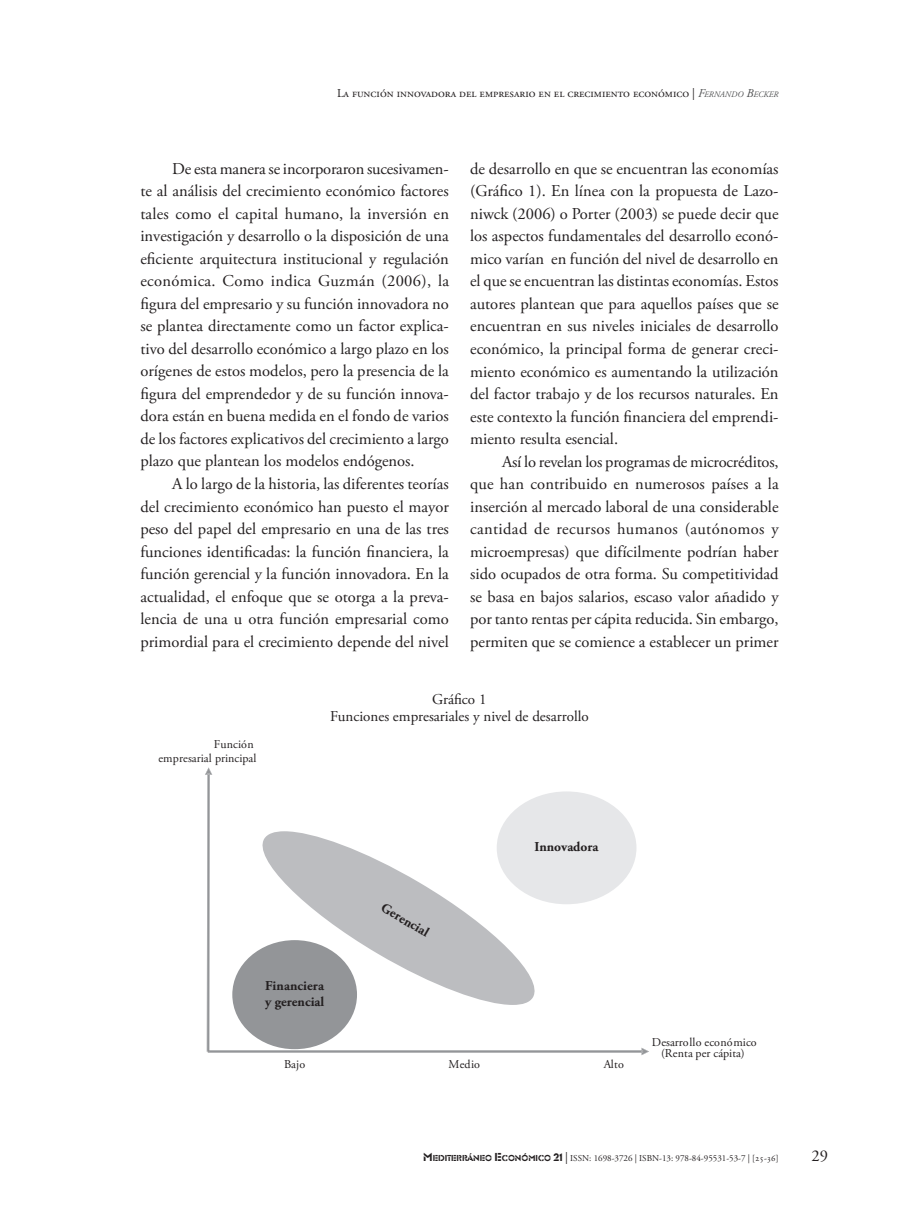
<style>
.page{position:relative;width:919px;height:1217px;background:#fff}
.page>*{position:absolute;margin:0;border:0;box-sizing:border-box;transform-origin:0 0}
.t1{font:16.5px/22.5px "Adobe Garamond Pro";letter-spacing:-.005em;color:#231f20;text-align:justify}
.t2{font:15px/16.5px "Adobe Garamond Pro";color:#231f20;text-align:center}
.t3{font:700 13.5px/16.2px "Adobe Garamond Pro";color:#231f20}
.t4{font:12px/11.9px "Adobe Garamond Pro";color:#231f20;text-align:center}
.t5{font:9px "Adobe Garamond Pro";color:#231f20}
.s1{font-style:italic;color:#4b4c4d}
.s2{font-style:italic;font-size:8.4px;color:#4b4c4d}
.s3{font-family:"Glaser Ste D";font-size:12px}
.s4{font-family:"Glaser Ste D"}
.s5{font-family:"Glaser Ste D";font-size:11.25px}
.s6{font-size:12px}
</style>
<div class="page">
<svg style="left:205px;top:767px;width:444px;height:287px"></svg>
<div style="left:232px;top:939px;width:125px;height:109px;background:#939598;border-radius:50%"></div>
<div style="left:496px;top:791px;width:140px;height:113px;background:#e6e7e9;border-radius:50%"></div>
<svg style="left:252px;top:831px;width:292px;height:173px"></svg>
<p class="t4" style="left:337px;top:88px;width:443px">La función innovadora del empresario en el crecimiento económico | <span class="s1">F</span><span class="s2">ERNANDO</span> <span class="s1">B</span><span class="s2">ECKER</span></p>
<p class="t1" style="left:140px;top:158px;width:310px;text-indent:32px">De esta manera se incorporaron sucesivamen&shy;te al análisis del crecimiento económico factores tales como el capital humano, la inversión en investigación y desarrollo o la disposición de una eficiente arquitectura institucional y regulación económica. Como indica Guzmán (2006), la figura del empresario y su función innovadora no se plantea directamente como un factor explica&shy;tivo del desarrollo económico a largo plazo en los orígenes de estos modelos, pero la presencia de la figura del emprendedor y de su función innova&shy;dora están en buena medida en el fondo de varios de los factores explicativos del crecimiento a largo plazo que plantean los modelos endógenos.</p>
<p class="t1" style="left:140px;top:473px;width:310px;text-indent:32px">A lo largo de la historia, las diferentes teorías del crecimiento económico han puesto el mayor peso del papel del empresario en una de las tres funciones identificadas: la función financiera, la función gerencial y la función innovadora. En la actualidad, el enfoque que se otorga a la preva&shy;lencia de una u otra función empresarial como primordial para el crecimiento depende del nivel</p>
<p class="t1" style="left:470px;top:158px;width:310px">de desarrollo en que se encuentran las economías (Gráfico 1). En línea con la propuesta de Lazo&shy;niwck (2006) o Porter (2003) se puede decir que los aspectos fundamentales del desarrollo econó&shy;mico varían en función del nivel de desarrollo en el que se encuentran las distintas economías. Estos autores plantean que para aquellos países que se encuentran en sus niveles iniciales de desarrollo económico, la principal forma de generar creci&shy;miento económico es aumentando la utilización del factor trabajo y de los recursos naturales. En este contexto la función financiera del emprendi&shy;miento resulta esencial.</p>
<p class="t1" style="left:470px;top:450px;width:310px;text-indent:32px">Así lo revelan los programas de microcréditos, que han contribuido en numerosos países a la inserción al mercado laboral de una considerable cantidad de recursos humanos (autónomos y microempresas) que difícilmente podrían haber sido ocupados de otra forma. Su competitividad se basa en bajos salarios, escaso valor añadido y por tanto rentas per cápita reducida. Sin embargo, permiten que se comience a establecer un primer</p>
<p class="t4" style="left:158px;top:737px;width:99px;line-height:14.4px;text-align:right">Función<br>empresarial principal</p>
<p class="t2" style="left:330px;top:691px;width:260px">Gráfico 1<br>Funciones empresariales y nivel de desarrollo</p>
<p class="t3" style="left:265px;top:977px;width:61px">Financiera y gerencial</p>
<p class="t3" style="left:386px;top:899px;width:54px;rotate:30deg">Gerencial</p>
<p class="t3" style="left:534px;top:839px;width:66px">Innovadora</p>
<p class="t4" style="left:284px;top:1058px;width:23px">Bajo</p>
<p class="t4" style="left:448px;top:1058px;width:33px">Medio</p>
<p class="t4" style="left:603px;top:1058px;width:22px">Alto</p>
<p class="t4" style="left:651px;top:1035px;width:106px">Desarrollo económico (Renta per cápita)</p>
<p class="t5" style="left:423px;top:1152px;width:357px"><span class="s3">M</span><span class="s4">EDITERRÁNEO</span> <span class="s3">E</span><span class="s4">CONÓMICO</span> <span class="s5">21</span> <span class="s6">|</span> ISSN: 1698-3726 | ISBN-13: 978-84-95531-53-7 | [25-36]</p>
<p class="t1" style="left:811px;top:1144px;width:18px">29</p>
</div>
